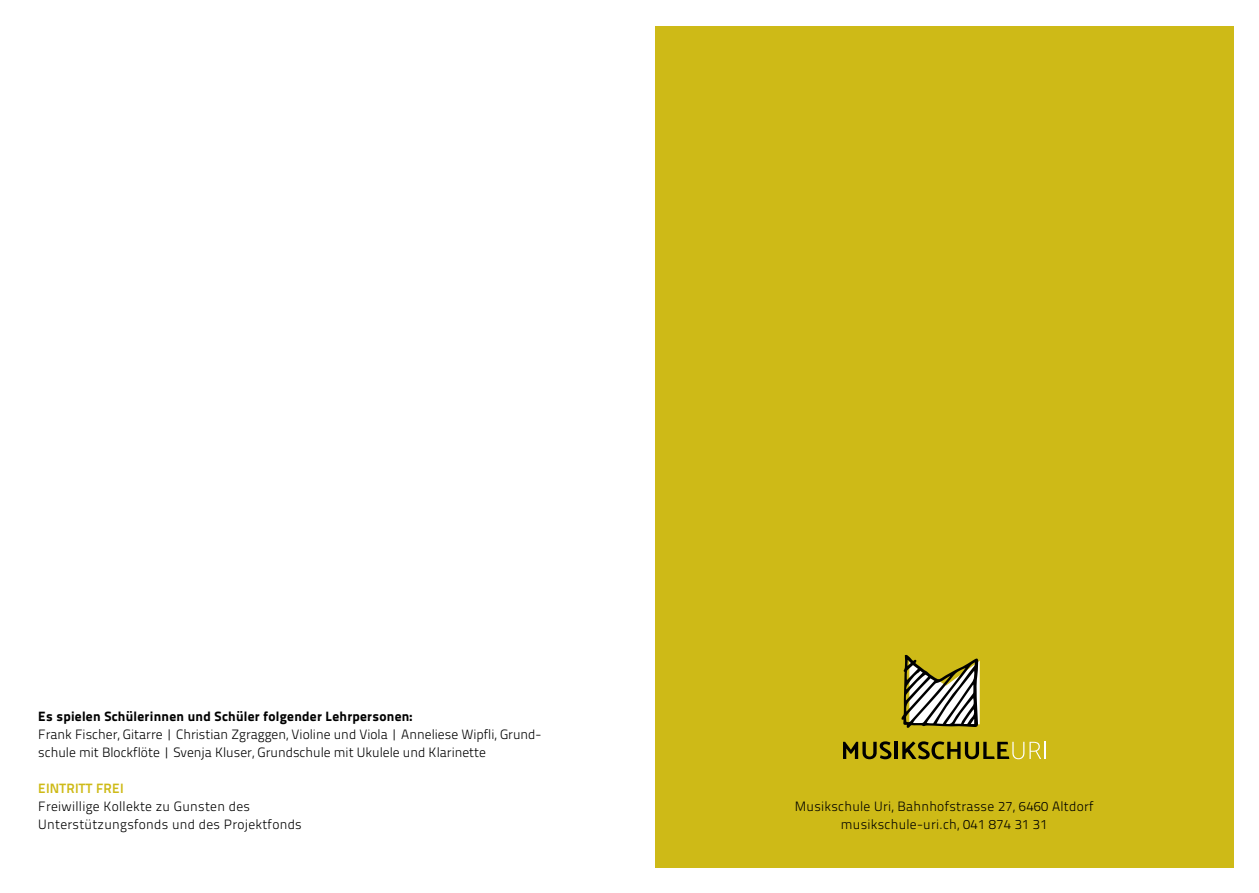
<style>
.page{position:relative;width:1259px;height:893px;background:#fff}
.page>*{position:absolute;margin:0;border:0;box-sizing:border-box;transform-origin:0 0}
.t1{font:300 13.5px/18px "Titillium Text 22 L";color:#000}
.t2{font:300 13.5px/18px "Titillium Text 22 L";letter-spacing:.02em;color:#000;text-align:center}
.t3{font:800 13.5px "Titillium Text 22 L";letter-spacing:.02em;color:#000}
.t4{font:700 13.5px "Titillium Text 22 L";letter-spacing:.02em;color:#ceba17}
</style>
<div class="page">
<div style="left:655px;top:26px;width:578px;height:841px;background:#ceba17"></div>
<svg style="left:843px;top:741px;width:48px;height:18px"></svg>
<hr style="left:894px;top:742px;width:3px;height:17px;background:#000">
<svg style="left:901px;top:655px;width:78px;height:73px"></svg>
<svg style="left:902px;top:741px;width:143px;height:18px"></svg>
<p class="t3" style="left:38px;top:711px;width:376px">Es spielen Schülerinnen und Schüler folgender Lehrpersonen:</p>
<p class="t1" style="left:38px;top:727px;width:505px">Frank Fischer, Gitarre | Christian Zgraggen, Violine und Viola | Anneliese Wipfli, Grund&shy;schule mit Blockflöte | Svenja Kluser, Grundschule mit Ukulele und Klarinette</p>
<p class="t4" style="left:38px;top:781px;width:87px">EINTRITT FREI</p>
<p class="t2" style="left:38px;top:799px;width:265px;text-align:left">Freiwillige Kollekte zu Gunsten des<br>Unterstützungsfonds und des Projektfonds</p>
<p class="t2" style="left:795px;top:798px;width:300px">Musikschule Uri, Bahnhofstrasse 27, 6460 Altdorf musikschule-uri.ch, 041 874 31 31</p>
</div>
